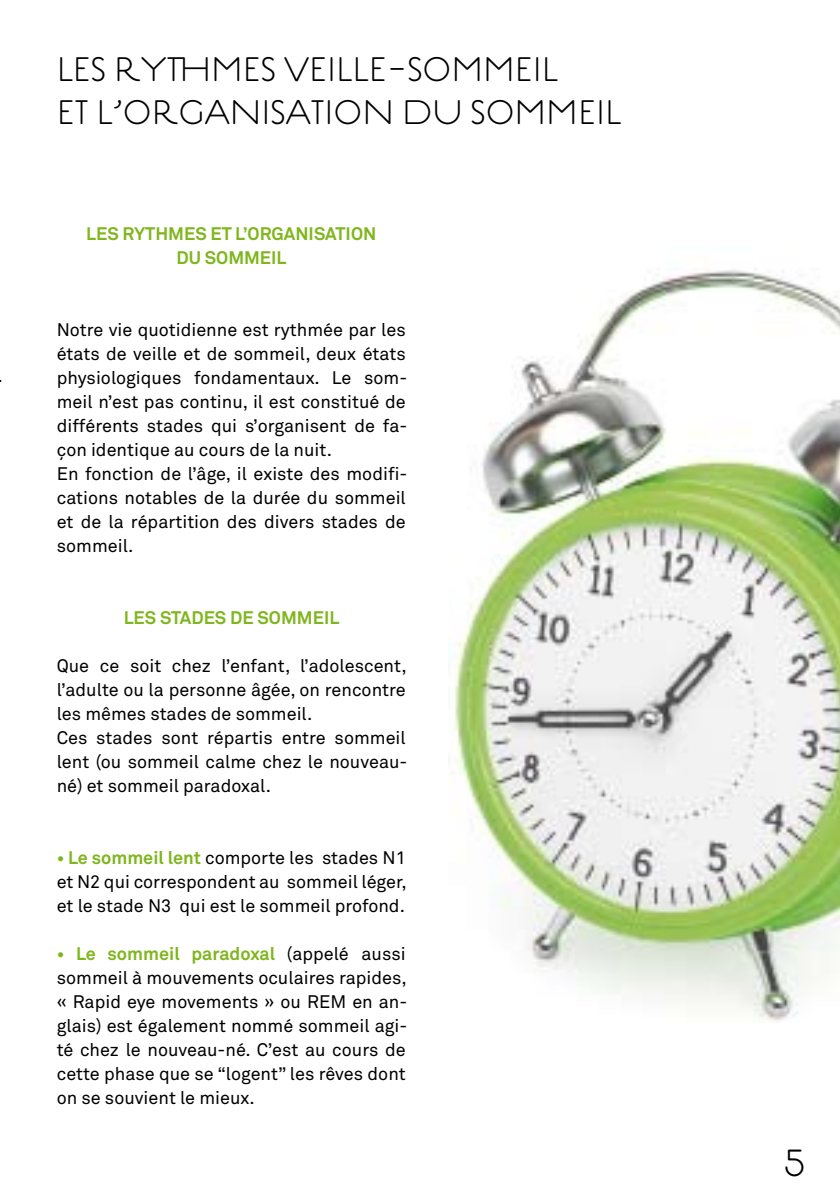
<style>
.page{position:relative;width:840px;height:1191px;background:#fff}
.page>*{position:absolute;margin:0;border:0;box-sizing:border-box;transform-origin:0 0}
.t1{font:40px "Estilo";color:#000}
.t2{font:36px/43.2px "Estilo";color:#000}
.t3{font:18px/24px "Akkurat";color:#000}
.t4{font:700 18px/24px "Akkurat";color:#7eb61c;text-align:center}
.s1{font-weight:700;color:#7eb61c}
</style>
<div class="page">
<img style="left:454px;top:269px;width:385px;height:753px">
<h2 class="t2" style="left:57px;top:47px;width:565px">LES RYTHMES VEILLE-SOMMEIL<br>ET L’ORGANISATION DU SOMMEIL</h2>
<p class="t4" style="left:86px;top:222px;width:291px">LES RYTHMES ET L’ORGANISATION<br>DU SOMMEIL</p>
<p class="t3" style="left:57px;top:318px;width:352px">Notre vie quotidienne est rythmée par les états de veille et de sommeil, deux états physiologiques fondamentaux. Le som&shy;meil n’est pas continu, il est constitué de différents stades qui s’organisent de fa&shy;çon identique au cours de la nuit.<br>En fonction de l’âge, il existe des modifi&shy;cations notables de la durée du sommeil et de la répartition des divers stades de sommeil.</p>
<p class="t4" style="left:124px;top:606px;width:217px">LES STADES DE SOMMEIL</p>
<p class="t3" style="left:57px;top:654px;width:352px">Que ce soit chez l’enfant, l’adolescent, l’adulte ou la personne âgée, on rencontre les mêmes stades de sommeil.<br>Ces stades sont répartis entre sommeil lent (ou sommeil calme chez le nouveau&shy;né) et sommeil paradoxal.</p>
<p class="t3" style="left:57px;top:846px;width:351px;text-align:justify"><span class="s1">• Le sommeil lent</span> comporte les stades N1 et N2 qui correspondent au sommeil léger, et le stade N3 qui est le sommeil profond.</p>
<p class="t3" style="left:57px;top:942px;width:352px;text-align:justify"><span class="s1">• Le sommeil paradoxal</span> (appelé aussi sommeil à mouvements oculaires rapides, « Rapid eye movements » ou REM en an&shy;glais) est également nommé sommeil agi&shy;té chez le nouveau-né. C’est au cours de cette phase que se “logent” les rêves dont on se souvient le mieux.</p>
<h1 class="t1" style="left:782px;top:1138px;width:24px">5</h1>
</div>
